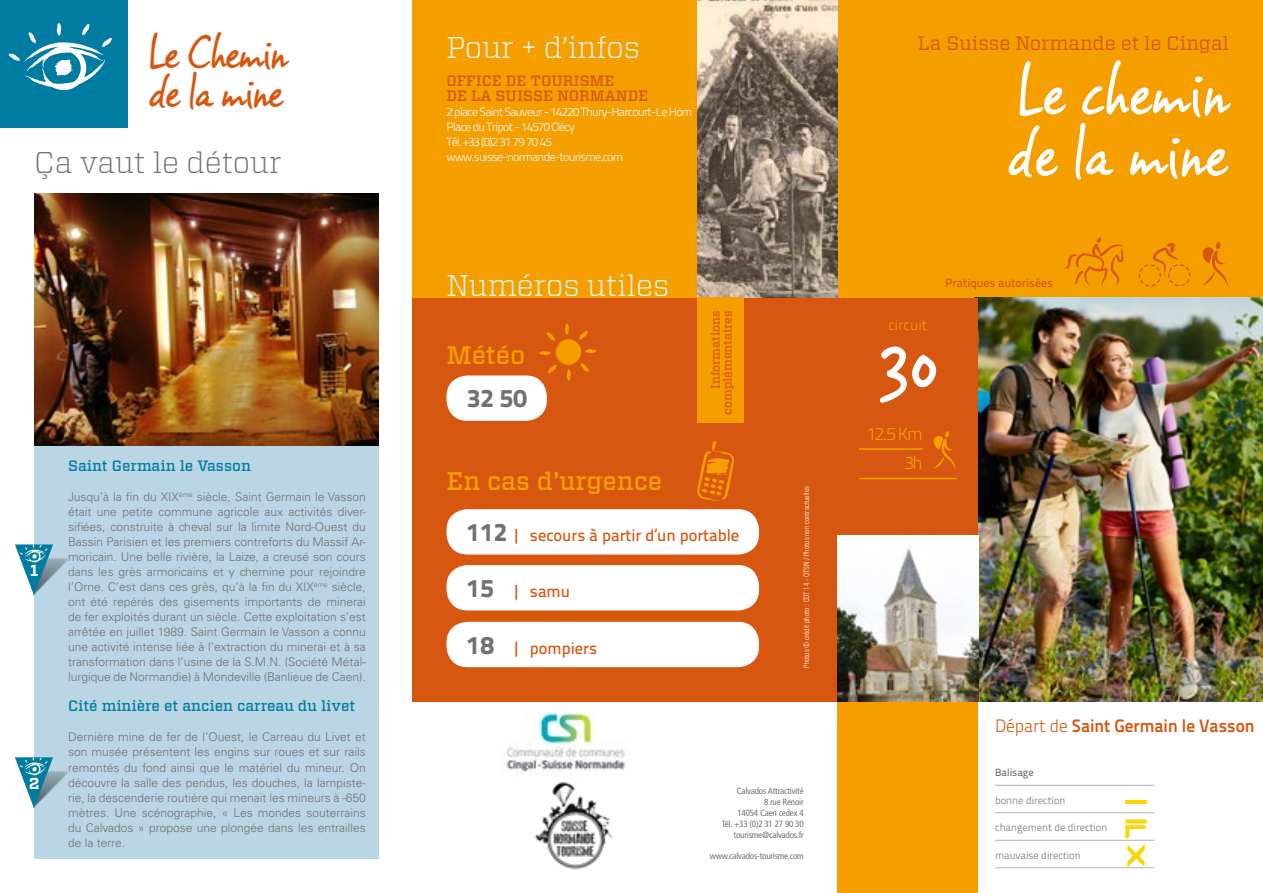
<style>
.page{position:relative;width:1263px;height:893px;background:#fff}
.page>*{position:absolute;margin:0;border:0;box-sizing:border-box;transform-origin:0 0}
.t1{font:87px "Vince Hand II Calvados";color:#fff}
.t2{font:67.5px/61.5px "Vince Hand II Calvados";letter-spacing:-.03em;color:#fff}
.t3{font:45px/39px "Vince Hand II Calvados";letter-spacing:-.06em;color:#d75710}
.t4{font:300 30px "Vitesse";color:#fff}
.t5{font:300 30px "Vitesse";color:#707172}
.t6{font:500 25.5px "Vitesse";color:#f49e00}
.t7{font:25.5px "Titillium Text 14 L 999 wt";color:#707172}
.t8{font:19.5px "Vitesse";color:#d75710}
.t9{font:18px "Titillium Text 14 L 800 wt";color:#d75710;scale:.96 1}
.t10{font:18px/29.5px "Titillium Text 14 L 250 wt";color:#f49e00;text-align:right}
.t11{font:16.5px "Titillium Text 14 L 600 wt";color:#d75710}
.t12{font:700 15.9px "Vitesse";color:#fff}
.t13{font:500 15px "Vitesse";color:#007ca2}
.t14{font:500 15px/15px "Vitesse";color:#d75710}
.t15{font:15px "Titillium Text 14 L 250 wt";color:#f49e00}
.t16{font:300 12px/15px "Univers LT Std";color:#707172;text-align:justify}
.t17{font:12px/15px "Titillium Text 14 L 250 wt";letter-spacing:-.06em;color:#fff}
.t18{font:500 12px/12px "Vitesse";color:#d75710;text-align:right}
.t19{font:12px "Titillium Text 14 L 600 wt";color:#d75710}
.t20{font:10.5px "Titillium Text 14 L 250 wt";color:#707172}
.t21{font:10.5px "Titillium Text 14 L 600 wt";color:#707172}
.t22{font:condensed 9px/10.8px "Frutiger LT Std";letter-spacing:-.02em;color:#707172;text-align:right}
.t23{font:300 condensed 7.5px "Univers LT Std";color:#fff}
.s1{font-family:"Titillium Text 14 L 999 wt";font-size:25.5px;color:#707172}
.s2{font-family:"Titillium Text 14 L 250 wt"}
</style>
<div class="page">
<div style="left:412px;top:0;width:851px;height:298px;background:#f49e00"></div>
<div style="left:838px;top:702px;width:140px;height:191px;background:#f49e00"></div>
<img style="left:978px;top:298px;width:285px;height:404px">
<div style="left:412px;top:298px;width:566px;height:404px;background:#d75710"></div>
<svg style="left:1202px;top:242px;width:27px;height:45px"></svg>
<img style="left:838px;top:536px;width:140px;height:166px">
<img style="left:697px;top:0;width:141px;height:298px">
<hr style="left:859px;top:448px;width:64px;height:2px;background:#f49e00">
<hr style="left:859px;top:478px;width:98px;height:1px;background:#f49e00">
<svg style="left:933px;top:431px;width:23px;height:39px"></svg>
<div style="left:446px;top:509px;width:313px;height:46px;background:#fff;border-radius:21px"></div>
<div style="left:446px;top:375px;width:101px;height:46px;background:#fff;border-radius:21px"></div>
<div style="left:446px;top:565px;width:313px;height:45px;background:#fff;border-radius:21px"></div>
<div style="left:446px;top:622px;width:313px;height:45px;background:#fff;border-radius:21px"></div>
<svg style="left:697px;top:441px;width:37px;height:60px"></svg>
<div style="left:0;top:0;width:128px;height:128px;background:#007ca2"></div>
<svg style="left:8px;top:23px;width:104px;height:67px"></svg>
<svg style="left:539px;top:323px;width:58px;height:58px"></svg>
<div style="left:697px;top:298px;width:47px;height:125px;background:#f49e00"></div>
<hr style="left:995px;top:785px;width:159px;height:1px;background:#b1b3b4">
<hr style="left:995px;top:812px;width:159px;height:1px;background:#b1b3b4">
<hr style="left:995px;top:840px;width:159px;height:1px;background:#b1b3b4">
<hr style="left:995px;top:867px;width:159px;height:1px;background:#b1b3b4">
<hr style="left:1125px;top:800px;width:22px;height:4px;background:#ffd400">
<svg style="left:1125px;top:819px;width:22px;height:19px"></svg>
<svg style="left:1127px;top:844px;width:18px;height:23px"></svg>
<img style="left:34px;top:194px;width:344px;height:253px">
<div style="left:34px;top:447px;width:344px;height:412px;background:#bad6e4"></div>
<svg style="left:15px;top:544px;width:54px;height:52px"></svg>
<svg style="left:1065px;top:237px;width:59px;height:50px"></svg>
<svg style="left:1139px;top:243px;width:51px;height:43px"></svg>
<svg style="left:15px;top:757px;width:54px;height:51px"></svg>
<img style="left:506px;top:712px;width:120px;height:62px">
<img style="left:534px;top:782px;width:79px;height:88px">
<h3 class="t3" style="left:149px;top:32px;width:141px">Le Chemin de la mine</h3>
<h3 class="t5" style="left:34px;top:142px;width:249px">Ça vaut le détour</h3>
<h3 class="t12" style="left:30px;top:560px;width:10px">1</h3>
<h3 class="t12" style="left:29px;top:773px;width:12px">2</h3>
<p class="t13" style="left:68px;top:456px;width:184px">Saint Germain le Vasson</p>
<p class="t16" style="left:68px;top:490px;width:299px">Jusqu’à la fin du XIX<sup>ème</sup> siècle, Saint Germain le Vasson était une petite commune agricole aux activités diver&shy;sifiées, construite à cheval sur la limite Nord-Ouest du Bassin Parisien et les premiers contreforts du Massif Ar&shy;moricain. Une belle rivière, la Laize, a creusé son cours dans les grès armoricains et y chemine pour rejoindre l’Orne. C’est dans ces grès, qu’à la fin du XIX<sup>ème</sup> siècle, ont été repérés des gisements importants de minerai de fer exploités durant un siècle. Cette exploitation s’est arrêtée en juillet 1989. Saint Germain le Vasson a connu une activité intense liée à l’extraction du minerai et à sa transformation dans l’usine de la S.M.N. (Société Métal&shy;lurgique de Normandie) à Mondeville (Banlieue de Caen).</p>
<p class="t13" style="left:68px;top:696px;width:289px">Cité minière et ancien carreau du livet</p>
<p class="t16" style="left:68px;top:730px;width:299px">Dernière mine de fer de l’Ouest, le Carreau du Livet et son musée présentent les engins sur roues et sur rails remontés du fond ainsi que le matériel du mineur. On découvre la salle des pendus, les douches, la lampiste&shy;rie, la descenderie routière qui menait les mineurs à -650 mètres. Une scénographie, « Les mondes souterrains du Calvados » propose une plongée dans les entrailles de la terre.</p>
<h3 class="t4" style="left:446px;top:27px;width:195px">Pour + d’infos</h3>
<p class="t14" style="left:446px;top:73px;width:203px">OFFICE DE TOURISME<br>DE LA SUISSE NORMANDE</p>
<p class="t17" style="left:446px;top:104px;width:247px">2 place Saint Sauveur - 14220 Thury-Harcourt-Le Hom Place du Tripot - 14570 Clécy<br>Tél. +33 (0)2 31 79 70 45 www.suisse-normande-tourisme.com</p>
<h3 class="t4" style="left:446px;top:265px;width:224px">Numéros utiles</h3>
<h3 class="t6" style="left:446px;top:338px;width:80px">Météo</h3>
<h3 class="t7" style="left:467px;top:382px;width:62px">32 50</h3>
<h3 class="t6" style="left:446px;top:464px;width:217px">En cas d’urgence</h3>
<p class="t18" style="left:710px;top:415px;width:106px;rotate:-90deg">Informations complémentaires</p>
<h3 class="t11" style="left:467px;top:525px;width:274px"><span class="s1">112</span> | secours à partir d’un portable</h3>
<h3 class="t11" style="left:467px;top:581px;width:105px"><span class="s1">15</span> | samu</h3>
<h3 class="t11" style="left:467px;top:638px;width:132px"><span class="s1">18</span> | pompiers</h3>
<p class="t23" style="left:802px;top:668px;width:183px;rotate:-90deg">Photos © crédit photo : CDT 14 - OTSN / Photos non contractuelles</p>
<p class="t22" style="left:722px;top:786px;width:84px">Calvados Attractivité<br>8 rue Renoir<br>14054 Caen cedex 4<br>Tél. +33 (0)2 31 27 90 30 tourisme@calvados.fr</p>
<p class="t22" style="left:710px;top:851px;width:95px">www.calvados-tourisme.com</p>
<h3 class="t8" style="left:918px;top:30px;width:313px">La Suisse Normande et le Cingal</h3>
<h2 class="t2" style="left:1007px;top:59px;width:223px">Le chemin de la mine</h2>
<p class="t19" style="left:945px;top:276px;width:109px">Pratiques autorisées</p>
<p class="t15" style="left:888px;top:316px;width:41px">circuit</p>
<h1 class="t1" style="left:877px;top:317px;width:63px">30</h1>
<h3 class="t10" style="left:867px;top:419px;width:58px">12.5 Km<br>3h</h3>
<h3 class="t9" style="left:995px;top:715px;width:272px"><span class="s2">Départ de</span> Saint Germain le Vasson</h3>
<p class="t21" style="left:995px;top:766px;width:40px">Balisage</p>
<p class="t20" style="left:995px;top:794px;width:72px">bonne direction</p>
<p class="t20" style="left:995px;top:821px;width:114px">changement de direction</p>
<p class="t20" style="left:995px;top:849px;width:87px">mauvaise direction</p>
</div>
